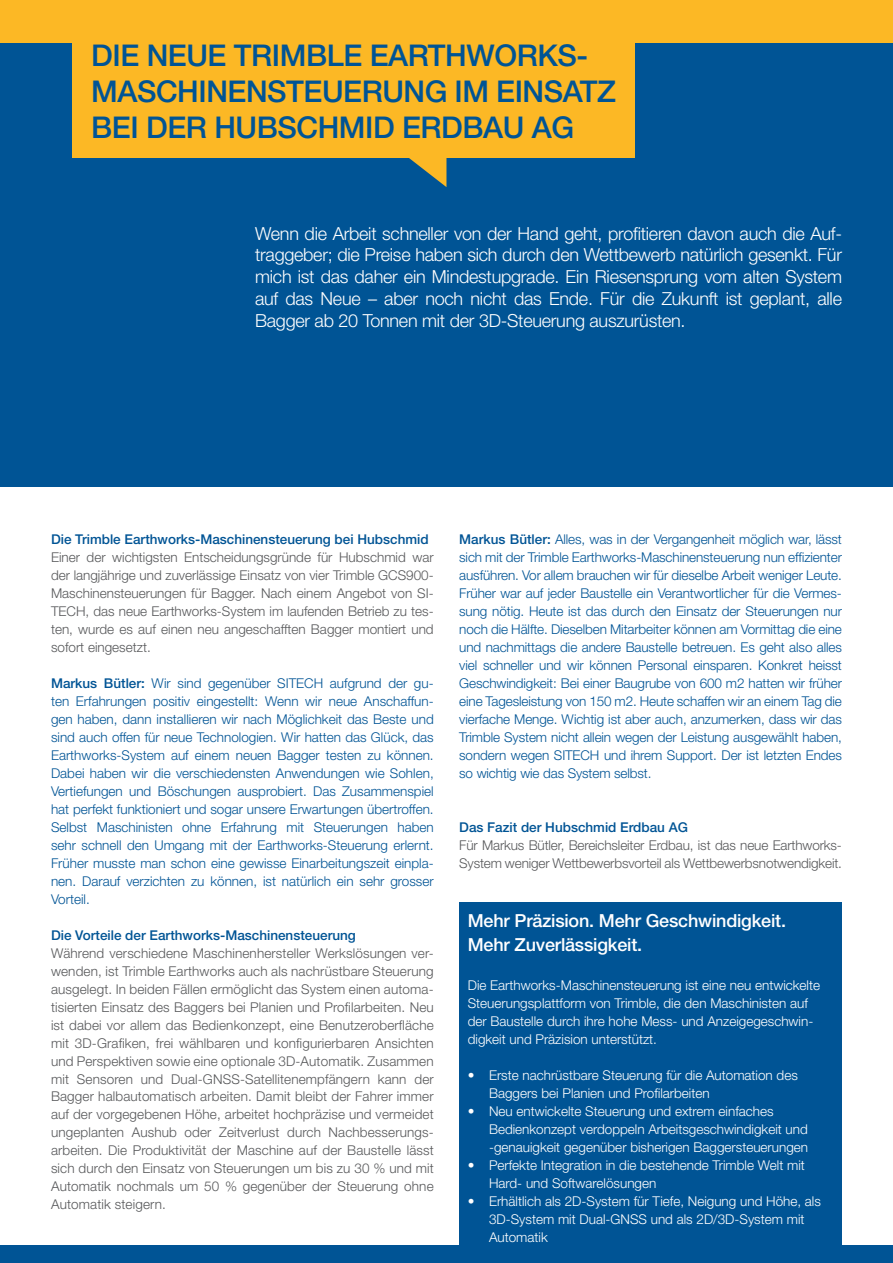
<style>
.page{position:relative;width:893px;height:1263px;background:#fff}
.page>*{position:absolute;margin:0;border:0;box-sizing:border-box;transform-origin:0 0}
.t1{font:500 30px/36px "Helvetica Neue";letter-spacing:-.015em;color:#005495}
.t2{font:300 18px/21.8px "Helvetica Neue";letter-spacing:-.015em;color:#fff;text-align:justify}
.t3{font:500 18px/24px "Helvetica Neue";letter-spacing:-.01em;color:#fff}
.t4{font:300 13.5px/18px "Helvetica Neue";letter-spacing:-.01em;color:#005495;text-align:justify}
.t5{font:300 13.5px/18px "Helvetica Neue";letter-spacing:-.01em;color:#57585a;text-align:justify}
.t6{font:300 13.5px/18px "Helvetica Neue";color:#fff}
.t7{font:500 13.5px "Helvetica Neue";color:#005495}
.s1{font-weight:500}
</style>
<div class="page">
<div style="left:459px;top:902px;width:383px;height:359px;background:#005495"></div>
<div style="left:0;top:0;width:893px;height:486px;background:#005495"></div>
<svg style="left:408px;top:157px;width:38px;height:30px"></svg>
<div style="left:0;top:0;width:893px;height:43px;background:#fcb825"></div>
<div style="left:72px;top:0;width:563px;height:157px;background:#fcb825"></div>
<div style="left:0;top:1246px;width:893px;height:17px;background:#005495"></div>
<h1 class="t1" style="left:91px;top:37px;width:526px">DIE NEUE TRIMBLE EARTHWORKS-<br>MASCHINENSTEUERUNG IM EINSATZ<br>BEI DER HUBSCHMID ERDBAU AG</h1>
<p class="t2" style="left:255px;top:222px;width:588px">Wenn die Arbeit schneller von der Hand geht, profitieren davon auch die Auf&shy;traggeber; die Preise haben sich durch den Wettbewerb natürlich gesenkt. Für mich ist das daher ein Mindestupgrade. Ein Riesensprung vom alten System auf das Neue – aber noch nicht das Ende. Für die Zukunft ist geplant, alle Bagger ab 20 Tonnen mit der 3D-Steuerung auszurüsten.</p>
<p class="t7" style="left:51px;top:531px;width:379px">Die Trimble Earthworks-Maschinensteuerung bei Hubschmid</p>
<p class="t5" style="left:51px;top:547px;width:384px">Einer der wichtigsten Entscheidungsgründe für Hubschmid war der langjährige und zuverlässige Einsatz von vier Trimble GCS900- Maschinensteuerungen für Bagger. Nach einem Angebot von SI-TECH, das neue Earthworks-System im laufenden Betrieb zu tes&shy;ten, wurde es auf einen neu angeschafften Bagger montiert und sofort eingesetzt.</p>
<p class="t4" style="left:51px;top:673px;width:384px"><span class="s1">Markus Bütler:</span> Wir sind gegenüber SITECH aufgrund der gu&shy;ten Erfahrungen positiv eingestellt: Wenn wir neue Anschaffun&shy;gen haben, dann installieren wir nach Möglichkeit das Beste und sind auch offen für neue Technologien. Wir hatten das Glück, das Earthworks-System auf einem neuen Bagger testen zu können.<br>Dabei haben wir die verschiedensten Anwendungen wie Sohlen, Vertiefungen und Böschungen ausprobiert. Das Zusammenspiel hat perfekt funktioniert und sogar unsere Erwartungen übertroffen.<br>Selbst Maschinisten ohne Erfahrung mit Steuerungen haben sehr schnell den Umgang mit der Earthworks-Steuerung erlernt.<br>Früher musste man schon eine gewisse Einarbeitungszeit einpla&shy;nen. Darauf verzichten zu können, ist natürlich ein sehr grosser Vorteil.</p>
<p class="t7" style="left:51px;top:927px;width:306px">Die Vorteile der Earthworks-Maschinensteuerung</p>
<p class="t5" style="left:51px;top:943px;width:384px">Während verschiedene Maschinenhersteller Werkslösungen ver&shy;wenden, ist Trimble Earthworks auch als nachrüstbare Steuerung ausgelegt. In beiden Fällen ermöglicht das System einen automa&shy;tisierten Einsatz des Baggers bei Planien und Profilarbeiten. Neu ist dabei vor allem das Bedienkonzept, eine Benutzeroberfläche mit 3D-Grafiken, frei wählbaren und konfigurierbaren Ansichten und Perspektiven sowie eine optionale 3D-Automatik. Zusammen mit Sensoren und Dual-GNSS-Satellitenempfängern kann der Bagger halbautomatisch arbeiten. Damit bleibt der Fahrer immer auf der vorgegebenen Höhe, arbeitet hochpräzise und vermeidet ungeplanten Aushub oder Zeitverlust durch Nachbesserungs&shy;arbeiten. Die Produktivität der Maschine auf der Baustelle lässt sich durch den Einsatz von Steuerungen um bis zu 30 % und mit Automatik nochmals um 50 % gegenüber der Steuerung ohne Automatik steigern.</p>
<p class="t4" style="left:459px;top:529px;width:384px"><span class="s1">Markus Bütler:</span> Alles, was in der Vergangenheit möglich war, lässt sich mit der Trimble Earthworks-Maschinensteuerung nun effizienter ausführen. Vor allem brauchen wir für dieselbe Arbeit weniger Leute.<br>Früher war auf jeder Baustelle ein Verantwortlicher für die Vermes&shy;sung nötig. Heute ist das durch den Einsatz der Steuerungen nur noch die Hälfte. Dieselben Mitarbeiter können am Vormittag die eine und nachmittags die andere Baustelle betreuen. Es geht also alles viel schneller und wir können Personal einsparen. Konkret heisst Geschwindigkeit: Bei einer Baugrube von 600 m2 hatten wir früher eine Tagesleistung von 150 m2. Heute schaffen wir an einem Tag die vierfache Menge. Wichtig ist aber auch, anzumerken, dass wir das Trimble System nicht allein wegen der Leistung ausgewählt haben, sondern wegen SITECH und ihrem Support. Der ist letzten Endes so wichtig wie das System selbst.</p>
<p class="t7" style="left:459px;top:819px;width:230px">Das Fazit der Hubschmid Erdbau AG</p>
<p class="t5" style="left:459px;top:835px;width:384px">Für Markus Bütler, Bereichsleiter Erdbau, ist das neue Earthworks-<br>System weniger Wettbewerbsvorteil als Wettbewerbsnotwendigkeit.</p>
<h2 class="t3" style="left:468px;top:908px;width:320px">Mehr Präzision. Mehr Geschwindigkeit.<br>Mehr Zuverlässigkeit.</h2>
<p class="t6" style="left:468px;top:976px;width:354px">Die Earthworks-Maschinensteuerung ist eine neu entwickelte Steuerungsplattform von Trimble, die den Maschinisten auf der Baustelle durch ihre hohe Mess- und Anzeigegeschwin&shy;digkeit und Präzision unterstützt.</p>
<p class="t6" style="left:489px;top:1066px;width:310px;text-indent:-21px">• Erste nachrüstbare Steuerung für die Automation des<br>Baggers bei Planien und Profilarbeiten</p>
<p class="t6" style="left:489px;top:1102px;width:321px;text-indent:-21px">• Neu entwickelte Steuerung und extrem einfaches<br>Bedienkonzept verdoppeln Arbeitsgeschwindigkeit und -genauigkeit gegenüber bisherigen Baggersteuerungen</p>
<p class="t6" style="left:489px;top:1156px;width:317px;text-indent:-21px">• Perfekte Integration in die bestehende Trimble Welt mit<br>Hard- und Softwarelösungen</p>
<p class="t6" style="left:489px;top:1192px;width:333px;text-indent:-21px">• Erhältlich als 2D-System für Tiefe, Neigung und Höhe, als<br>3D-System mit Dual-GNSS und als 2D/3D-System mit<br>Automatik</p>
</div>
